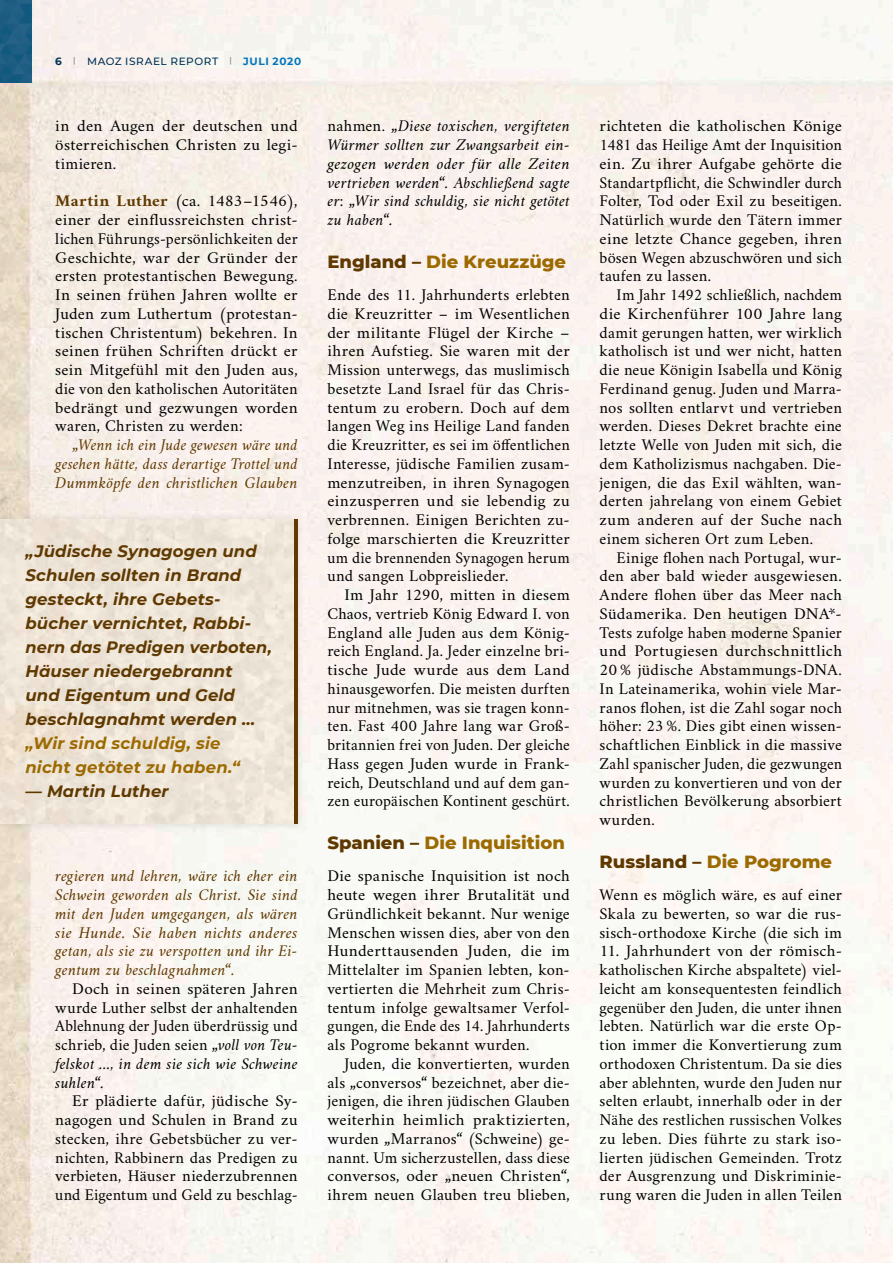
<style>
.page{position:relative;width:893px;height:1263px;background:#fff}
.page>*{position:absolute;margin:0;border:0;box-sizing:border-box;transform-origin:0 0}
.t1{font:800 18px "Montserrat";color:#9c6a00}
.t2{font:16.5px/18.8px "Amiri";letter-spacing:.01em;color:#000;text-align:justify}
.t3{font:16.5px/18.8px "Amiri";letter-spacing:.01em;color:#000;text-align:justify;scale:1.04 1}
.t4{font:italic 16.5px/18.8px "Amiri";letter-spacing:.01em;color:#603900;text-align:justify}
.t5{font:italic 700 16.5px/24px "Montserrat";letter-spacing:.01em;color:#603900}
.t6{font:italic 16.5px/18.8px "Amiri";letter-spacing:.01em;color:#000;text-align:justify}
.t7{font:italic 700 16.5px/24px "Montserrat";letter-spacing:.01em;color:#9c6a00}
.t8{font:500 10.5px "Montserrat";letter-spacing:.055em;color:#003255}
.s1{font-weight:700}
.s2{font-weight:700;color:#0076bd}
.s3{font-weight:700;color:#603900}
.s4{font-style:italic}
.s5{font-style:normal}
.s6{color:#603900}
</style>
<div class="page">
<img style="left:0;top:0;width:893px;height:763px">
<img style="left:0;top:1201px;width:893px;height:62px">
<img style="left:0;top:832px;width:263px;height:369px">
<img style="left:0;top:511px;width:306px;height:321px">
<img style="left:0;top:519px;width:294px;height:305px">
<hr style="left:294px;top:519px;width:4px;height:305px;background:#603900">
<img style="left:0;top:0;width:31px;height:82px">
<p class="t8" style="left:55px;top:54px;width:247px"><span class="s1">6</span> <sup>|</sup> MAOZ ISRAEL REPORT <sup>|</sup> <span class="s2">JULI 2020</span></p>
<p class="t3" style="left:55px;top:116px;width:235px">in den Augen der deutschen und österreichischen Christen zu legi&shy;timieren.</p>
<p class="t3" style="left:55px;top:191px;width:235px"><span class="s3">Martin Luther</span> (ca. 1483–1546), einer der einflussreichsten christ&shy;lichen Führungs-persönlichkeiten der Geschichte, war der Gründer der ersten protestantischen Bewegung.<br>In seinen frühen Jahren wollte er Juden zum Luthertum (protestan&shy;tischen Christentum) bekehren. In seinen frühen Schriften drückt er sein Mitgefühl mit den Juden aus, die von den katholischen Autoritäten bedrängt und gezwungen worden waren, Christen zu werden:</p>
<p class="t4" style="left:55px;top:435px;width:244px;text-indent:17px">„Wenn ich ein Jude gewesen wäre und gesehen hätte, dass derartige Trottel und Dummköpfe den christlichen Glauben</p>
<p class="t5" style="left:26px;top:538px;width:248px">„Jüdische Synagogen und<br>Schulen sollten in Brand gesteckt, ihre Gebets&shy;bücher vernichtet, Rabbi&shy;nern das Predigen verboten,<br>Häuser niedergebrannt<br>und Eigentum und Geld beschlagnahmt werden …</p>
<p class="t7" style="left:26px;top:730px;width:216px">„Wir sind schuldig, sie nicht getötet zu haben.“</p>
<p class="t5" style="left:26px;top:778px;width:145px">— Martin Luther</p>
<p class="t4" style="left:55px;top:866px;width:244px">regieren und lehren, wäre ich eher ein Schwein geworden als Christ. Sie sind mit den Juden umgegangen, als wären sie Hunde. Sie haben nichts anderes getan, als sie zu verspotten und ihr Ei&shy;gentum zu beschlagnahmen“.</p>
<p class="t3" style="left:55px;top:979px;width:235px;text-indent:17px">Doch in seinen späteren Jahren wurde Luther selbst der anhaltenden Ablehnung der Juden überdrüssig und schrieb, die Juden seien <span class="s4">„voll von Teu&shy;felskot …, in dem sie sich wie Schweine suhlen“.</span></p>
<p class="t3" style="left:55px;top:1091px;width:235px;text-indent:17px">Er plädierte dafür, jüdische Sy&shy;nagogen und Schulen in Brand zu stecken, ihre Gebetsbücher zu ver&shy;nichten, Rabbinern das Predigen zu verbieten, Häuser niederzubrennen und Eigentum und Geld zu beschlag-</p>
<p class="t6" style="left:327px;top:116px;width:244px"><span class="s5">nahmen.</span> „Diese toxischen, vergifteten Würmer sollten zur Zwangsarbeit ein&shy;gezogen werden oder für alle Zeiten vertrieben werden“. Abschließend sagte er: „Wir sind schuldig, sie nicht getötet zu haben“.</p>
<p class="t1" style="left:327px;top:248px;width:240px"><span class="s6">England –</span> Die Kreuzzüge</p>
<p class="t2" style="left:327px;top:285px;width:244px">Ende des 11. Jahrhunderts erlebten die Kreuzritter – im Wesentlichen der militante Flügel der Kirche – ihren Aufstieg. Sie waren mit der Mission unterwegs, das muslimisch besetzte Land Israel für das Chris&shy;tentum zu erobern. Doch auf dem langen Weg ins Heilige Land fanden die Kreuzritter, es sei im öffentlichen Interesse, jüdische Familien zusam&shy;menzutreiben, in ihren Synagogen einzusperren und sie lebendig zu verbrennen. Einigen Berichten zu&shy;folge marschierten die Kreuzritter um die brennenden Synagogen herum und sangen Lobpreislieder.</p>
<p class="t2" style="left:327px;top:585px;width:244px;text-indent:17px">Im Jahr 1290, mitten in diesem Chaos, vertrieb König Edward I. von England alle Juden aus dem König&shy;reich England. Ja. Jeder einzelne bri&shy;tische Jude wurde aus dem Land hinausgeworfen. Die meisten durften nur mitnehmen, was sie tragen konn&shy;ten. Fast 400 Jahre lang war Groß&shy;britannien frei von Juden. Der gleiche Hass gegen Juden wurde in Frank&shy;reich, Deutschland und auf dem gan&shy;zen europäischen Kontinent geschürt.</p>
<p class="t1" style="left:327px;top:830px;width:239px"><span class="s6">Spanien –</span> Die Inquisition</p>
<p class="t2" style="left:327px;top:866px;width:244px">Die spanische Inquisition ist noch heute wegen ihrer Brutalität und Gründlichkeit bekannt. Nur wenige Menschen wissen dies, aber von den Hunderttausenden Juden, die im Mittelalter im Spanien lebten, kon&shy;vertierten die Mehrheit zum Chris&shy;tentum infolge gewaltsamer Ver fol&shy;gun gen, die Ende des 14. Jahrhunderts als Pogrome bekannt wurden.</p>
<p class="t2" style="left:327px;top:1054px;width:244px;text-indent:17px">Juden, die konvertierten, wurden als „conversos“ bezeichnet, aber die&shy;jenigen, die ihren jüdischen Glauben weiterhin heimlich praktizierten, wurden „Marranos“ (Schweine) ge&shy;nannt. Um sicherzustellen, dass diese conversos, oder „neuen Christen“, ihrem neuen Glauben treu blieben,</p>
<p class="t3" style="left:600px;top:116px;width:235px">richteten die katholischen Könige 1481 das Heilige Amt der Inquisition ein. Zu ihrer Aufgabe gehörte die Standartpflicht, die Schwindler durch Folter, Tod oder Exil zu beseitigen.<br>Natürlich wurde den Tätern immer eine letzte Chance gegeben, ihren bösen Wegen abzuschwören und sich taufen zu lassen.</p>
<p class="t2" style="left:600px;top:285px;width:244px;text-indent:17px">Im Jahr 1492 schließlich, nachdem die Kirchenführer 100 Jahre lang damit gerungen hatten, wer wirklich katholisch ist und wer nicht, hatten die neue Königin Isabella und König Ferdinand genug. Juden und Marra&shy;nos sollten entlarvt und vertrieben werden. Dieses Dekret brachte eine letzte Welle von Juden mit sich, die dem Katholizismus nachgaben. Die&shy;jenigen, die das Exil wählten, wan&shy;derten jahrelang von einem Gebiet zum anderen auf der Suche nach einem sicheren Ort zum Leben.</p>
<p class="t2" style="left:600px;top:547px;width:244px;text-indent:17px">Einige flohen nach Portugal, wur&shy;den aber bald wieder ausgewiesen.<br>Andere flohen über das Meer nach Südamerika. Den heutigen DNA*- Tests zufolge haben moderne Spanier und Portugiesen durchschnittlich 20 % jüdische Abstammungs-DNA.<br>In Lateinamerika, wohin viele Mar&shy;ranos flohen, ist die Zahl sogar noch höher: 23 %. Dies gibt einen wissen&shy;schaftlichen Einblick in die massive Zahl spanischer Juden, die gezwungen wurden zu konvertieren und von der christlichen Bevölkerung absorbiert wurden.</p>
<p class="t1" style="left:600px;top:848px;width:234px"><span class="s6">Russland –</span> Die Pogrome</p>
<p class="t2" style="left:600px;top:885px;width:244px">Wenn es möglich wäre, es auf einer Skala zu bewerten, so war die rus&shy;sisch-orthodoxe Kirche (die sich im</p>
<p class="t3" style="left:600px;top:941px;width:235px">11. Jahrhundert von der römisch&shy;katholischen Kirche abspaltete) viel&shy;leicht am konsequentesten feindlich gegenüber den Juden, die unter ihnen lebten. Natürlich war die erste Op&shy;tion immer die Konvertierung zum orthodoxen Christentum. Da sie dies aber ablehnten, wurde den Juden nur selten erlaubt, innerhalb oder in der Nähe des restlichen russischen Volkes zu leben. Dies führte zu stark iso&shy;lierten jüdischen Gemeinden. Trotz der Ausgrenzung und Diskriminie&shy;rung waren die Juden in allen Teilen</p>
</div>
